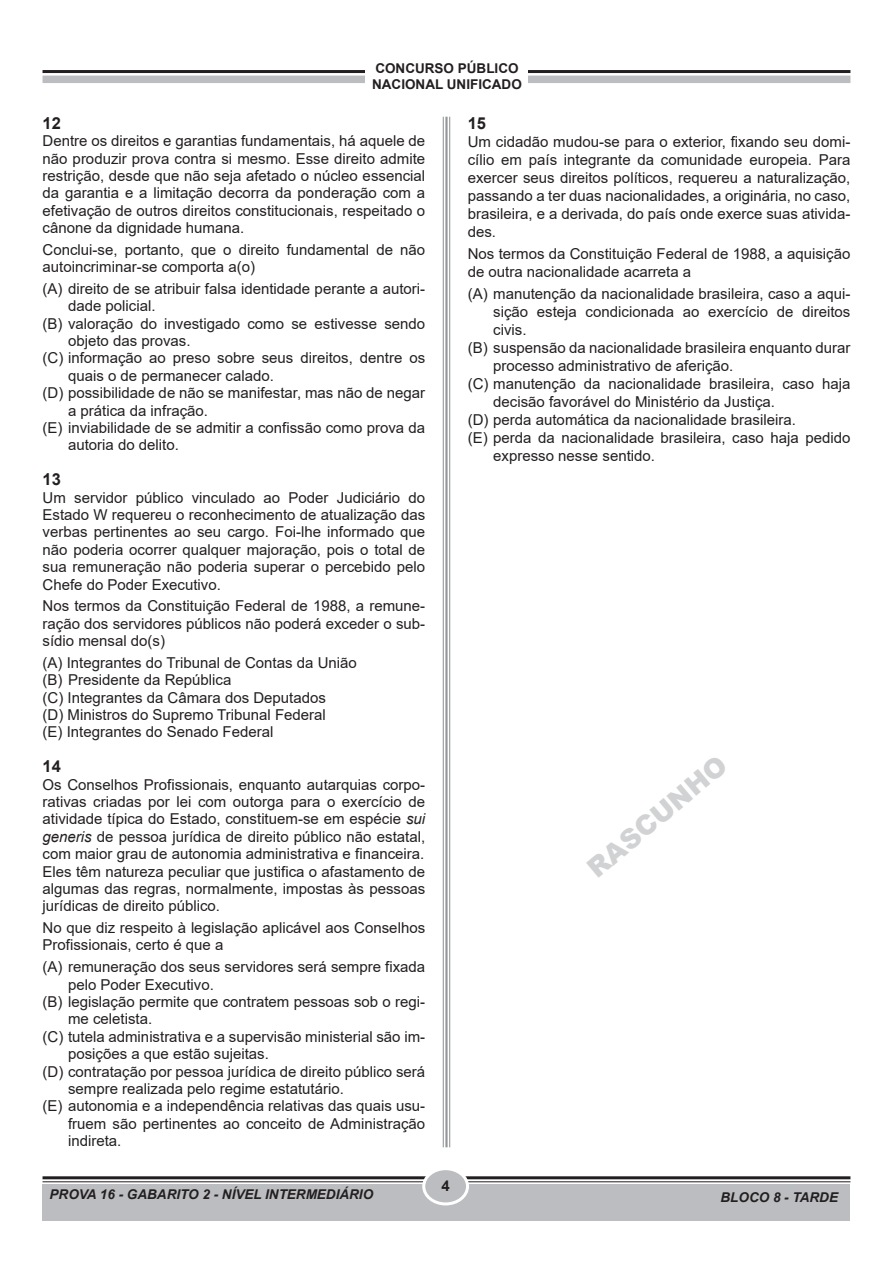
<style>
.page{position:relative;width:893px;height:1263px;background:#fff}
.page>*{position:absolute;margin:0;border:0;box-sizing:border-box;transform-origin:0 0}
.RASCUNHO_GRANDE{font:900 27px "Arial";color:#d1d2d4}
.NÚMERO{font:700 16.5px "Arial";color:#231f20}
.TEXTO{font:15px/17.4px "Arial";color:#231f20;text-align:justify}
.OPÇÕES{font:15px/17.4px "Arial";color:#231f20}
.PERGUNTA{font:15px/17.4px "Arial";color:#231f20}
.OPÇÃO_A{font:15px/17.4px "Arial";color:#231f20}
.t1{font:700 15px "Arial";color:#231f20}
.t2{font:italic 700 13.5px "Arial";color:#231f20}
.t3{font:700 13.5px/16.5px "Arial";color:#231f20}
.s1{font-style:italic}
</style>
<div class="page">
<hr style="left:43px;top:1176px;width:807px;height:3px;background:#231f20">
<hr style="left:43px;top:1181px;width:807px;height:1px;background:#231f20">
<div style="left:43px;top:1184px;width:807px;height:36px;background:#bcbdc0"></div>
<div style="left:424px;top:1169px;width:43px;height:35px;background:#bcbdc0;border-radius:50%"></div>
<div style="left:422px;top:1167px;width:47px;height:38px;border:3px solid #fff;border-radius:50%"></div>
<hr style="left:449px;top:117px;width:1px;height:1030px;background:#939598">
<hr style="left:445px;top:117px;width:3px;height:1030px;background:#939598">
<hr style="left:443px;top:117px;width:1px;height:1030px;background:#939598">
<hr style="left:43px;top:70px;width:807px;height:3px;background:#231f20">
<div style="left:43px;top:76px;width:807px;height:7px;background:#bcbdc0"></div>
<div style="left:365px;top:43px;width:162px;height:60px;background:#fff"></div>
<p class="t3" style="left:372px;top:60px;width:151px">CONCURSO PÚBLICO<br>NACIONAL UNIFICADO</p>
<p class="NÚMERO" style="left:43px;top:111px;width:20px">12</p>
<p class="TEXTO" style="left:43px;top:132px;width:384px">Dentre os direitos e garantias fundamentais, há aquele de não produzir prova contra si mesmo. Esse direito admite restrição, desde que não seja afetado o núcleo essencial da garantia e a limitação decorra da ponderação com a efetivação de outros direitos constitucionais, respeitado o cânone da dignidade humana.</p>
<p class="PERGUNTA" style="left:43px;top:241px;width:384px">Conclui-se, portanto, que o direito fundamental de não autoincriminar-se comporta a(o)</p>
<p class="OPÇÃO_A" style="left:68px;top:280px;width:359px;text-indent:-26px">(A) direito de se atribuir falsa identidade perante a autori&shy;dade policial.</p>
<p class="OPÇÕES" style="left:68px;top:315px;width:359px;text-indent:-26px">(B) valoração do investigado como se estivesse sendo objeto das provas.</p>
<p class="OPÇÕES" style="left:68px;top:349px;width:359px;text-indent:-26px">(C) informação ao preso sobre seus direitos, dentre os quais o de permanecer calado.</p>
<p class="OPÇÕES" style="left:68px;top:384px;width:359px;text-indent:-26px">(D) possibilidade de não se manifestar, mas não de negar a prática da infração.</p>
<p class="OPÇÕES" style="left:68px;top:419px;width:359px;text-indent:-26px">(E) inviabilidade de se admitir a confissão como prova da autoria do delito.</p>
<p class="NÚMERO" style="left:43px;top:468px;width:20px">13</p>
<p class="TEXTO" style="left:43px;top:489px;width:384px">Um servidor público vinculado ao Poder Judiciário do Estado W requereu o reconhecimento de atualização das verbas pertinentes ao seu cargo. Foi-lhe informado que não poderia ocorrer qualquer majoração, pois o total de sua remuneração não poderia superar o percebido pelo Chefe do Poder Executivo.</p>
<p class="PERGUNTA" style="left:43px;top:597px;width:384px;text-align:justify">Nos termos da Constituição Federal de 1988, a remune&shy;ração dos servidores públicos não poderá exceder o sub&shy;sídio mensal do(s)</p>
<p class="OPÇÃO_A" style="left:43px;top:654px;width:316px">(A) Integrantes do Tribunal de Contas da União</p>
<p class="OPÇÕES" style="left:43px;top:671px;width:190px">(B) Presidente da República</p>
<p class="TEXTO" style="left:43px;top:688px;width:285px">(C) Integrantes da Câmara dos Deputados</p>
<p class="TEXTO" style="left:43px;top:706px;width:285px">(D) Ministros do Supremo Tribunal Federal</p>
<p class="TEXTO" style="left:43px;top:723px;width:232px">(E) Integrantes do Senado Federal</p>
<p class="NÚMERO" style="left:43px;top:755px;width:20px">14</p>
<p class="TEXTO" style="left:43px;top:775px;width:384px">Os Conselhos Profissionais, enquanto autarquias corpo&shy;rativas criadas por lei com outorga para o exercício de atividade típica do Estado, constituem-se em espécie <span class="s1">sui generis</span> de pessoa jurídica de direito público não estatal, com maior grau de autonomia administrativa e financeira.</p>
<p class="TEXTO" style="left:43px;top:862px;width:384px">Eles têm natureza peculiar que justifica o afastamento de algumas das regras, normalmente, impostas às pessoas jurídicas de direito público.</p>
<p class="PERGUNTA" style="left:43px;top:919px;width:384px">No que diz respeito à legislação aplicável aos Conselhos<br>Profissionais, certo é que a</p>
<p class="OPÇÃO_A" style="left:68px;top:958px;width:359px;text-indent:-26px">(A) remuneração dos seus servidores será sempre fixada pelo Poder Executivo.</p>
<p class="OPÇÕES" style="left:68px;top:993px;width:359px;text-indent:-26px">(B) legislação permite que contratem pessoas sob o regi&shy;me celetista.</p>
<p class="OPÇÕES" style="left:68px;top:1028px;width:359px;text-indent:-26px">(C) tutela administrativa e a supervisão ministerial são im&shy;posições a que estão sujeitas.</p>
<p class="OPÇÕES" style="left:68px;top:1062px;width:359px;text-indent:-26px">(D) contratação por pessoa jurídica de direito público será sempre realizada pelo regime estatutário.</p>
<p class="OPÇÕES" style="left:68px;top:1097px;width:359px;text-align:justify;text-indent:-26px">(E) autonomia e a independência relativas das quais usu&shy;fruem são pertinentes ao conceito de Administração indireta.</p>
<p class="NÚMERO" style="left:468px;top:111px;width:20px">15</p>
<p class="TEXTO" style="left:468px;top:132px;width:384px;line-height:18px">Um cidadão mudou-se para o exterior, fixando seu domi&shy;cílio em país integrante da comunidade europeia. Para exercer seus direitos políticos, requereu a naturalização, passando a ter duas nacionalidades, a originária, no caso, brasileira, e a derivada, do país onde exerce suas ativida&shy;des.</p>
<p class="PERGUNTA" style="left:468px;top:245px;width:384px;line-height:18px">Nos termos da Constituição Federal de 1988, a aquisição de outra nacionalidade acarreta a</p>
<p class="OPÇÃO_A" style="left:493px;top:285px;width:359px;line-height:18px;text-align:justify;text-indent:-26px">(A) manutenção da nacionalidade brasileira, caso a aqui&shy;sição esteja condicionada ao exercício de direitos civis.</p>
<p class="OPÇÕES" style="left:493px;top:339px;width:359px;line-height:18px;text-indent:-26px">(B) suspensão da nacionalidade brasileira enquanto durar processo administrativo de aferição.</p>
<p class="OPÇÕES" style="left:493px;top:375px;width:359px;line-height:18px;text-indent:-26px">(C) manutenção da nacionalidade brasileira, caso haja decisão favorável do Ministério da Justiça.</p>
<p class="OPÇÕES" style="left:468px;top:411px;width:330px">(D) perda automática da nacionalidade brasileira.</p>
<p class="OPÇÕES" style="left:493px;top:429px;width:359px;line-height:18px;text-indent:-26px">(E) perda da nacionalidade brasileira, caso haja pedido expresso nesse sentido.</p>
<p class="RASCUNHO_GRANDE" style="left:578px;top:857px;width:174px;rotate:-40deg">RASCUNHO</p>
<p class="t1" style="left:441px;top:1175px;width:10px">4</p>
<p class="t2" style="left:50px;top:1185px;width:325px">PROVA 16 - GABARITO 2 - NÍVEL INTERMEDIÁRIO</p>
<p class="t2" style="left:720px;top:1188px;width:119px">BLOCO 8 - TARDE</p>
</div>
